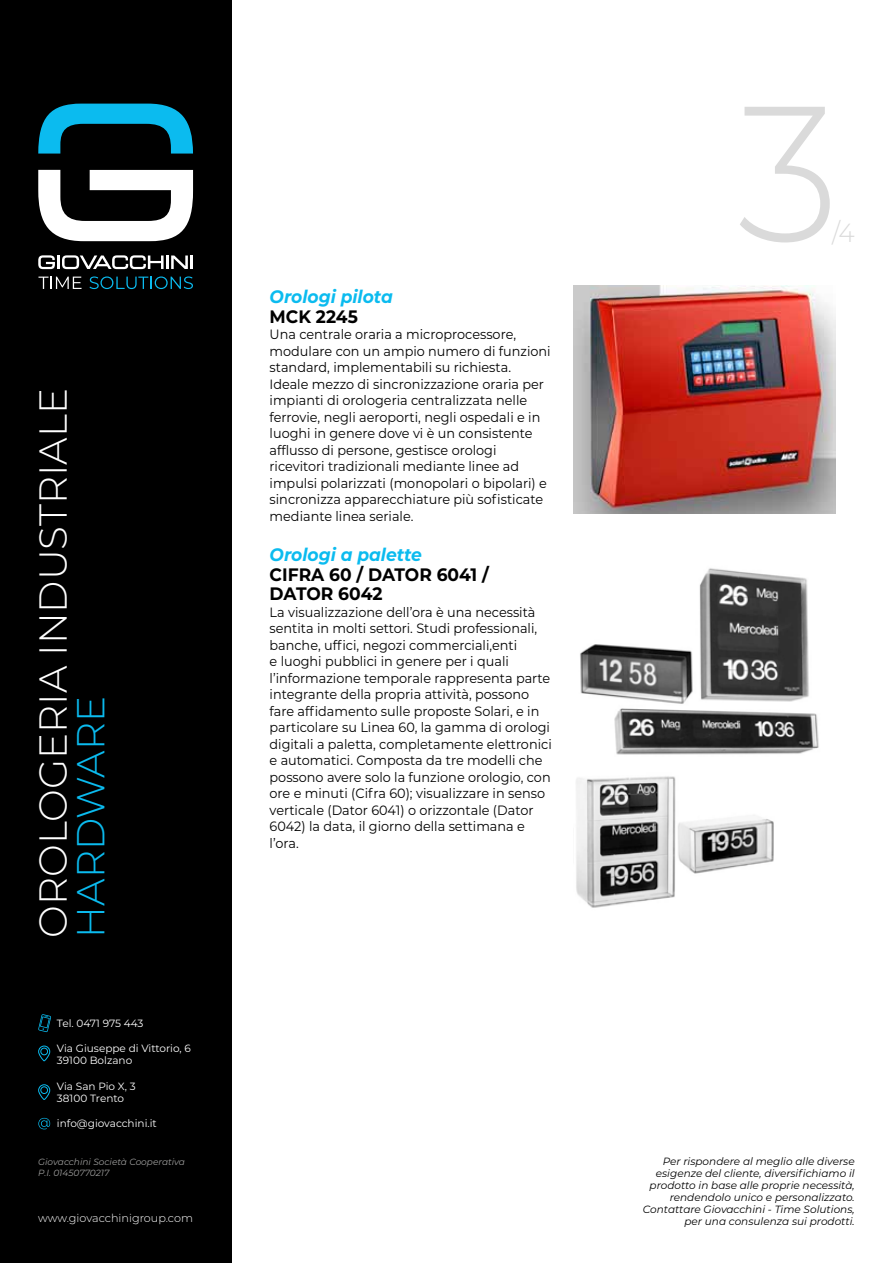
<style>
.page{position:relative;width:893px;height:1263px;background:#fff}
.page>*{position:absolute;margin:0;border:0;box-sizing:border-box;transform-origin:0 0}
.t1{font:300 192.6px "Montserrat";color:#dadada;scale:.95 1}
.t2{font:300 39px "Montserrat";color:#fff}
.t3{font:300 39px "Montserrat";color:#0bbbef}
.t4{font:300 26.25px "Montserrat";color:#dadada;scale:.95 1}
.t5{font:700 18px "Montserrat";color:#000;scale:.95 1}
.t6{font:italic 700 18px "Montserrat";color:#0bbbef;scale:.95 1}
.t7{font:13.5px/16.5px "Montserrat";color:#000;scale:.95 1}
.t8{font:300 11.25px "Montserrat";color:#fff}
.t9{font:italic 10.5px/12px "Montserrat";color:#000;text-align:right}
.t10{font:10.5px/12.6px "Montserrat";color:#fff}
.t11{font:italic 9px/10.8px "Montserrat";color:#9d9d9c}
</style>
<div class="page">
<div style="left:0;top:0;width:231px;height:1263px;background:#000"></div>
<svg style="left:38px;top:1045px;width:13px;height:17px"></svg>
<svg style="left:38px;top:1084px;width:13px;height:16px"></svg>
<svg style="left:38px;top:1014px;width:13px;height:18px"></svg>
<svg style="left:38px;top:1118px;width:12px;height:11px"></svg>
<svg style="left:38px;top:277px;width:44px;height:12px"></svg>
<svg style="left:90px;top:276px;width:103px;height:13px"></svg>
<svg style="left:38px;top:255px;width:17px;height:14px"></svg>
<hr style="left:57px;top:255px;width:3px;height:14px;background:#fff">
<svg style="left:62px;top:255px;width:102px;height:14px"></svg>
<hr style="left:166px;top:255px;width:3px;height:14px;background:#fff">
<svg style="left:171px;top:255px;width:17px;height:14px"></svg>
<hr style="left:190px;top:255px;width:3px;height:14px;background:#fff">
<svg style="left:38px;top:104px;width:155px;height:50px"></svg>
<svg style="left:38px;top:170px;width:155px;height:71px"></svg>
<img style="left:574px;top:286px;width:261px;height:228px">
<img style="left:580px;top:568px;width:239px;height:187px">
<img style="left:576px;top:776px;width:198px;height:132px">
<h2 class="t2" style="left:26px;top:938px;width:551px;rotate:-90deg">OROLOGERIA INDUSTRIALE</h2>
<h2 class="t3" style="left:64px;top:938px;width:243px;rotate:-90deg">HARDWARE</h2>
<p class="t10" style="left:57px;top:1016px;width:88px">Tel. 0471 975 443</p>
<p class="t10" style="left:57px;top:1041px;width:135px">Via Giuseppe di Vittorio, 6<br>39100 Bolzano</p>
<p class="t10" style="left:57px;top:1079px;width:80px">Via San Pio X, 3<br>38100 Trento</p>
<p class="t10" style="left:57px;top:1117px;width:101px">info@giovacchini.it</p>
<p class="t11" style="left:38px;top:1156px;width:148px">Giovacchini Società Cooperativa<br>P.I. 01450770217</p>
<p class="t8" style="left:38px;top:1211px;width:156px">www.giovacchinigroup.com</p>
<h3 class="t6" style="left:270px;top:284px;width:131px">Orologi pilota</h3>
<h3 class="t5" style="left:270px;top:303px;width:94px">MCK 2245</h3>
<p class="t7" style="left:270px;top:326px;width:297px">Una centrale oraria a microprocessore, modulare con un ampio numero di funzioni standard, implementabili su richiesta.<br>Ideale mezzo di sincronizzazione oraria per impianti di orologeria centralizzata nelle ferrovie, negli aeroporti, negli ospedali e in luoghi in genere dove vi è un consistente afflusso di persone, gestisce orologi ricevitori tradizionali mediante linee ad impulsi polarizzati (monopolari o bipolari) e sincronizza apparecchiature più sofisticate mediante linea seriale.</p>
<h3 class="t6" style="left:270px;top:542px;width:162px">Orologi a palette</h3>
<h3 class="t5" style="left:270px;top:562px;width:133px">CI FRA 60 / DATOR</h3>
<h3 class="t5" style="left:437px;top:562px;width:56px">6041 /</h3>
<h3 class="t5" style="left:270px;top:581px;width:29px">DATOR</h3>
<h3 class="t5" style="left:338px;top:581px;width:48px">6042</h3>
<p class="t7" style="left:270px;top:603px;width:299px">La visualizzazione dell’ora è una necessità sentita in molti settori. Studi professionali, banche, uffici, negozi commerciali,enti<br>e luoghi pubblici in genere per i quali l’informazione temporale rappresenta parte integrante della propria attività, possono fare affidamento sulle proposte Solari, e in particolare su Linea 60, la gamma di orologi digitali a paletta, completamente elettronici e automatici. Composta da tre modelli che possono avere solo la funzione orologio, con ore e minuti (Cifra 60); visualizzare in senso verticale (Dator 6041) o orizzontale (Dator 6042) la data, il giorno della settimana e l’ora.</p>
<h1 class="t1" style="left:737px;top:42px;width:109px">3</h1>
<h3 class="t4" style="left:832px;top:214px;width:25px">/4</h3>
<p class="t9" style="left:643px;top:1154px;width:213px">Per rispondere al meglio alle diverse esigenze del cliente, diversifichiamo il prodotto in base alle proprie necessità, rendendolo unico e personalizzato.<br>Contattare Giovacchini - Time Solutions, per una consulenza sui prodotti.</p>
</div>
